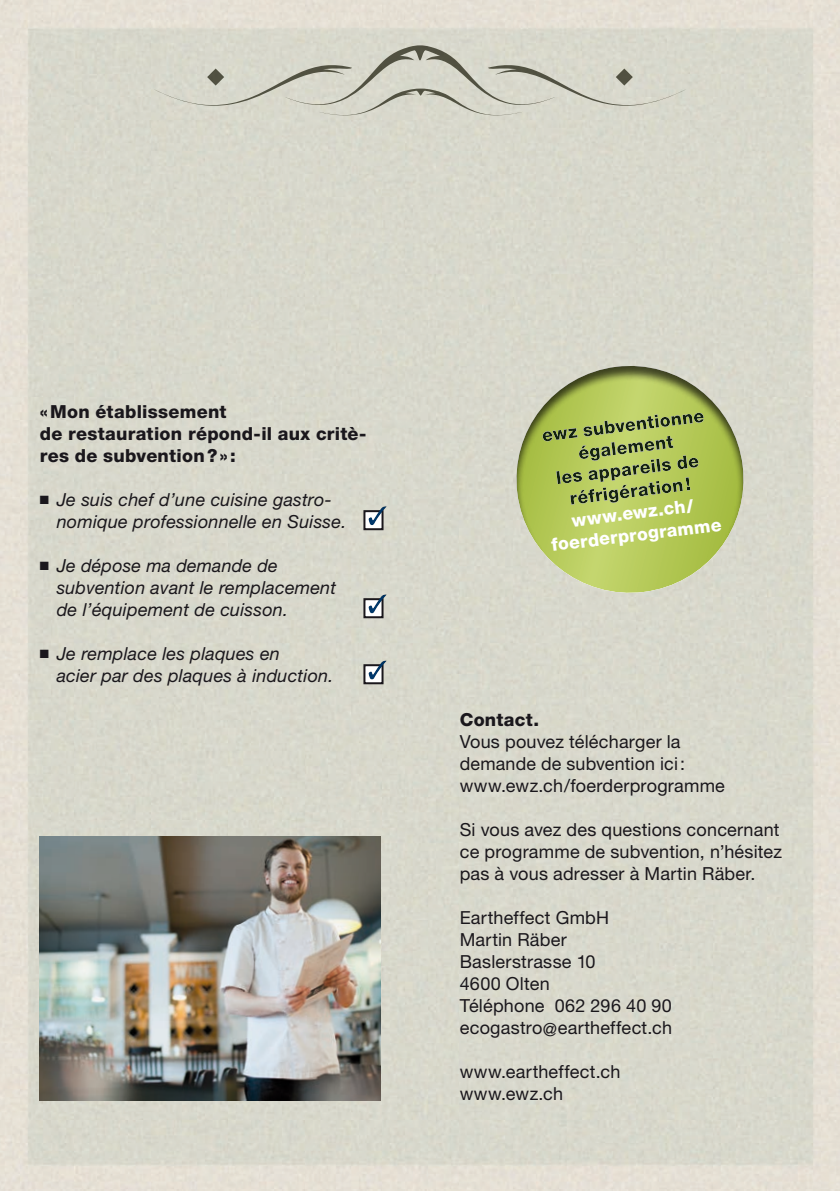
<style>
.page{position:relative;width:840px;height:1191px;background:#fff}
.page>*{position:absolute;margin:0;border:0;box-sizing:border-box;transform-origin:0 0}
.t1{font:18px/22px "Helvetica Neue";letter-spacing:.01em;color:#1a171c}
.t2{font:italic 18px/22px "Helvetica Neue";letter-spacing:.01em;color:#1a171c}
.t3{font:800 18px/22px "Helvetica Neue";letter-spacing:.015em;color:#1a171c}
.t4{font:800 18px/22px "Helvetica Neue";color:#fff;text-align:center}
</style>
<div class="page">
<img style="left:0;top:0;width:839px;height:1191px">
<svg style="left:153px;top:45px;width:533px;height:70px"></svg>
<img style="left:40px;top:836px;width:340px;height:264px">
<div style="left:364px;top:511px;width:18px;height:18px;background:#fff"></div>
<div style="left:363px;top:510px;width:20px;height:20px;border:2px solid #1a171c"></div>
<div style="left:364px;top:599px;width:18px;height:18px;background:#fff"></div>
<div style="left:363px;top:598px;width:20px;height:20px;border:2px solid #1a171c"></div>
<div style="left:364px;top:665px;width:18px;height:18px;background:#fff"></div>
<div style="left:363px;top:664px;width:20px;height:20px;border:2px solid #1a171c"></div>
<div style="left:367px;top:505px;width:20px;height:22px;background:#1a171c;opacity:.55"></div>
<div style="left:367px;top:593px;width:20px;height:22px;background:#1a171c;opacity:.55"></div>
<div style="left:367px;top:659px;width:20px;height:22px;background:#1a171c;opacity:.55"></div>
<svg style="left:501px;top:350px;width:257px;height:256px"></svg>
<p class="t3" style="left:40px;top:401px;width:328px">«Mon établissement<br>de restauration répond-il aux critè&shy;res de subvention?» :</p>
<p class="t2" style="left:57px;top:488px;width:291px;text-indent:-17px">■ Je suis chef d’une cuisine gastro&shy;nomique professionnelle en Suisse.</p>
<p class="t2" style="left:57px;top:554px;width:281px;text-indent:-17px">■ Je dépose ma demande de subvention avant le remplacement de l’équipement de cuisson.</p>
<p class="t2" style="left:57px;top:642px;width:278px;text-indent:-17px">■ Je remplace les plaques en<br>acier par des plaques à induction.</p>
<p class="t4" style="left:547px;top:512px;width:172px;rotate:-7deg">www.ewz.ch/ foerderprogramme</p>
<p class="t3" style="left:459px;top:709px;width:81px">Contact.</p>
<p class="t1" style="left:459px;top:730px;width:266px">Vous pouvez télécharger la demande de subvention ici: www.ewz.ch/foerderprogramme</p>
<p class="t1" style="left:459px;top:818px;width:323px">Si vous avez des questions concernant ce programme de subvention, n’hésitez pas à vous adresser à Martin Räber.</p>
<p class="t1" style="left:459px;top:906px;width:214px">Eartheffect GmbH<br>Martin Räber<br>Baslerstrasse 10<br>4600 Olten<br>Téléphone 062 296 40 90 ecogastro@eartheffect.ch</p>
<p class="t1" style="left:459px;top:1060px;width:162px">www.eartheffect.ch www.ewz.ch</p>
</div>
